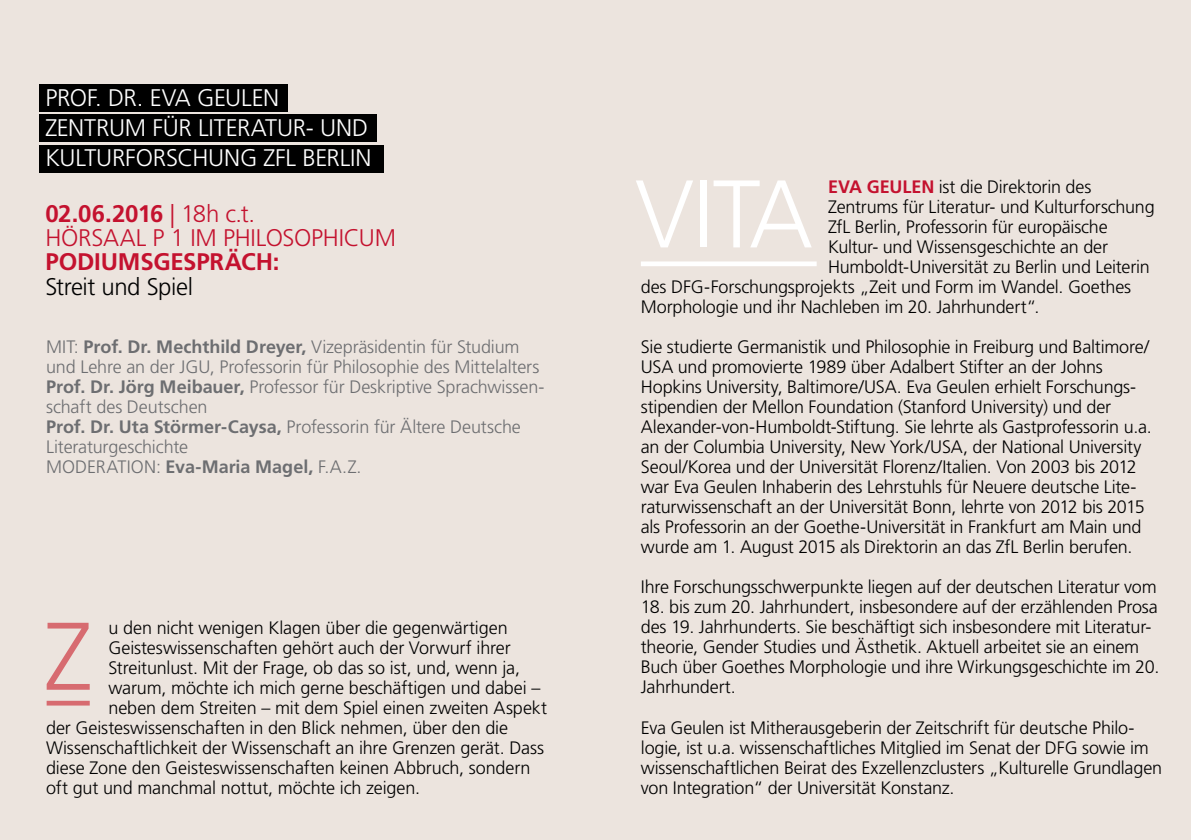
<style>
.page{position:relative;width:1191px;height:840px;background:#fff}
.page>*{position:absolute;margin:0;border:0;box-sizing:border-box;transform-origin:0 0}
.t1{font:300 95.8px "Frutiger LT";color:#fff}
.t2{font:300 95.8px "Frutiger LT";color:#d76b70}
.t3{font:300 24px/30px "Frutiger LT";letter-spacing:-.005em;color:#fff}
.t4{font:300 24px/24px "Frutiger LT";letter-spacing:-.005em;color:#c4122f}
.t5{font:700 24px "Frutiger LT";letter-spacing:-.01em;color:#c4122f}
.t6{font:300 24px "Frutiger LT";letter-spacing:-.02em;color:#000}
.t7{font:300 18px/20px "Frutiger LT";letter-spacing:-.01em;color:#000}
.t8{font:300 18px/20px "Frutiger LT";letter-spacing:-.005em;color:#6d6e71}
.s1{font-weight:700}
.s2{font-weight:700;color:#c4122f}
</style>
<div class="page">
<div style="left:0;top:0;width:1191px;height:839px;background:#ece4de"></div>
<div style="left:40px;top:84px;width:248px;height:27px;background:#000"></div>
<div style="left:40px;top:114px;width:337px;height:28px;background:#000"></div>
<div style="left:40px;top:145px;width:344px;height:27px;background:#000"></div>
<div style="left:641px;top:261px;width:175px;height:5px;background:#fff"></div>
<div style="left:47px;top:700px;width:43px;height:5px;background:#d76b70"></div>
<h2 class="t3" style="left:45px;top:83px;width:328px">Prof. Dr. Eva Geulen<br>Zentrum für Literatur- und<br>Kulturforschung ZFL Berlin</h2>
<h2 class="t4" style="left:45px;top:202px;width:352px"><span class="s1">02.06.2016</span> | 18h c.t.<br>Hörsaal P 1 im Philosophicum</h2>
<h2 class="t5" style="left:45px;top:248px;width:236px">Podiumsgespräch:</h2>
<h2 class="t6" style="left:45px;top:272px;width:149px">Streit und Spiel</h2>
<p class="t8" style="left:46px;top:337px;width:500px">M it: <span class="s1">Prof. Dr. M echthild Dreyer,</span> Vizepräsidentin für Studium und Lehre an der JGU, Professorin für Philosophie des M ittelalters <span class="s1">Prof. Dr. Jörg M eibauer,</span> Professor für Deskriptive Sprachwissen&shy;schaft des Deutschen<br><span class="s1">Prof. Dr. Uta Störmer-Caysa,</span> Professorin für Ältere Deutsche Literaturgeschichte<br>Moderation: <span class="s1">Eva-Maria Magel,</span> F.A.Z.</p>
<p class="t7" style="left:108px;top:617px;width:401px">u den nicht wenigen Klagen über die gegenwärtigen</p>
<p class="t7" style="left:108px;top:637px;width:404px">Geisteswissenschaften gehört auch der Vorwurf ihrer</p>
<p class="t7" style="left:108px;top:657px;width:413px">Streitunlust. M it der Frage, ob das so ist, und, wenn ja,</p>
<p class="t7" style="left:108px;top:677px;width:433px">warum, möchte ich mich gerne beschäftigen und dabei –</p>
<p class="t7" style="left:108px;top:697px;width:440px">neben dem Streiten – mit dem Spiel einen zweiten Aspekt</p>
<p class="t7" style="left:46px;top:717px;width:463px">der Geisteswissenschaften in den Blick nehmen, über den die</p>
<p class="t7" style="left:46px;top:737px;width:499px">Wissenschaftlichkeit der Wissenschaft an ihre Grenzen gerät. Dass</p>
<p class="t7" style="left:46px;top:757px;width:486px">diese Zone den Geisteswissenschaften keinen Abbruch, sondern</p>
<p class="t7" style="left:46px;top:777px;width:375px">oft gut und manchmal nottut, möchte ich zeigen.</p>
<h1 class="t2" style="left:45px;top:602px;width:49px">Z</h1>
<p class="t7" style="left:828px;top:177px;width:265px"><span class="s2">Eva Geulen</span> ist die Direktorin des</p>
<p class="t7" style="left:828px;top:197px;width:328px">Zentrums für Literatur- und Kulturforschung</p>
<p class="t7" style="left:828px;top:217px;width:281px">ZfL Berlin, Professorin für europäische</p>
<p class="t7" style="left:828px;top:237px;width:281px">Kultur- und Wissensgeschichte an der</p>
<p class="t7" style="left:828px;top:257px;width:323px">H umboldt-U niversität zu Berlin und Leiterin</p>
<p class="t7" style="left:641px;top:277px;width:492px">des DFG-Forschungsprojekts „Zeit und Form im Wandel. Goethes</p>
<p class="t7" style="left:641px;top:297px;width:400px">Morphologie und ihr Nachleben im 20. Jahrhundert“.</p>
<p class="t7" style="left:641px;top:337px;width:510px">Sie studierte Germanistik und Philosophie in Freiburg und Baltimore/<br>USA</p>
<h1 class="t1" style="left:635px;top:160px;width:179px">Vita</h1>
<p class="t7" style="left:641px;top:357px;width:463px;text-indent:37px">und promovierte 1989 über Adalbert Stifter an der Johns<br>H opkins U niversity, Baltimore/USA</p>
<p class="t7" style="left:641px;top:377px;width:512px;text-indent:256px">. Eva Geulen erhielt Forschungs&shy;stipendien der Mellon Foundation (Stanford U niversity) und der Alexander-von-H umboldt-Stiftung. Sie lehrte als Gastprofessorin u.a. an der Columbia U niversity, New York/USA, der National U niversity Seoul/Korea und der U niversität Florenz/Italien. Von 2003 bis 2012 war Eva Geulen I nhaberin des Lehrstuhls für Neuere deutsche Lite&shy;raturwissenschaft an der U niversität Bonn, lehrte von 2012 bis 2015 als Professorin an der Goethe-U niversität in Frankfurt am Main und wurde am 1. August 2015 als Direktorin an das ZfL Berlin berufen.</p>
<p class="t7" style="left:641px;top:577px;width:517px">I hre Forschungsschwerpunkte liegen auf der deutschen Literatur vom</p>
<p class="t7" style="left:641px;top:597px;width:520px">18. bis zum 20. Jahrhundert, insbesondere auf der erzählenden Prosa des 19. Jahrhunderts. Sie beschäftigt sich insbesondere mit Literatur&shy;theorie, Gender Studies und Ästhetik. Aktuell arbeitet sie an einem Buch über Goethes Morphologie und ihre Wirkungsgeschichte im 20.<br>Jahrhundert.</p>
<p class="t7" style="left:641px;top:717px;width:523px">Eva Geulen ist M itherausgeberin der Zeitschrift für deutsche Philo&shy;logie, ist u.a. wissenschaftliches M itglied im Senat der DFG sowie im wissenschaftlichen Beirat des Exzellenzclusters „Kulturelle Grundlagen von I ntegration“ der U niversität Konstanz.</p>
</div>
